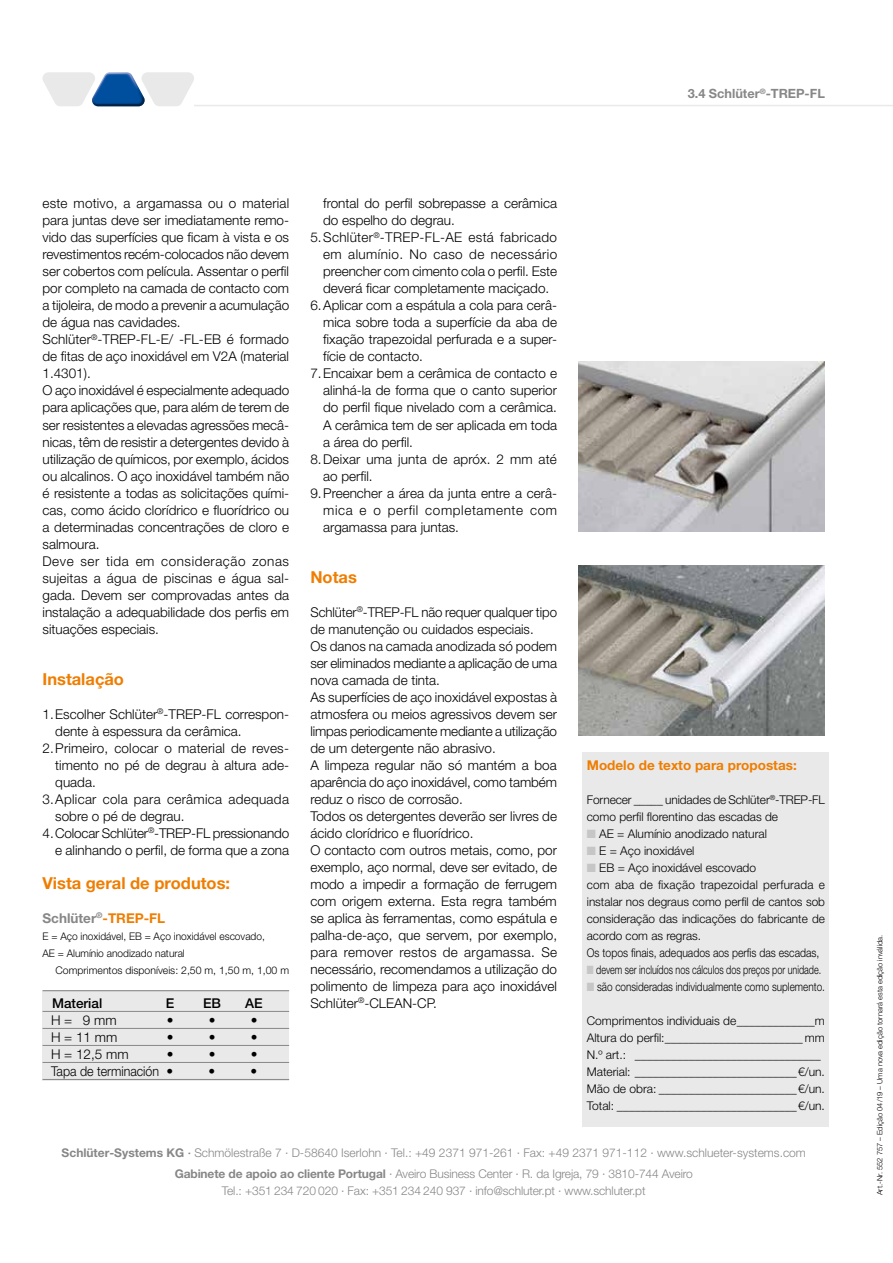
<style>
.page{position:relative;width:893px;height:1263px;background:#fff}
.page>*{position:absolute;margin:0;border:0;box-sizing:border-box;transform-origin:0 0}
.Überschrift{font:700 16.5px "Helvetica Neue LT Pro";color:#ef7d00}
.Fließtext{font:300 13.5px/17px "Helvetica Neue LT Pro";color:#000;text-align:justify}
.Fließtext-2{font:300 13.5px/17px "Helvetica Neue LT Pro";letter-spacing:.02em;color:#000}
.Tabelle_Fuß{font:300 13.5px "Helvetica Neue LT Pro";color:#000}
.Textbausteine_Übersc{font:700 13.5px "Helvetica Neue LT Pro";color:#ef7d00}
.Tabelle_Fuß-2{font:300 13.5px "Helvetica Neue LT Pro";color:#000;scale:.92 1}
.Überschrift_Produkte{font:700 13.5px "Helvetica Neue LT Pro";color:#878787}
.Tabelle_Kopf{font:500 13.5px "Helvetica Neue LT Pro";color:#000}
.Seitentitel{font:700 12.75px "Helvetica Neue LT Pro";color:#878787}
.Textbaustein{font:300 12px/17px "Helvetica Neue LT Pro";color:#000;text-align:justify}
.t1{font:300 12px/21.3px "Helvetica Neue LT Pro";letter-spacing:-.01em;color:#878787;text-align:center}
.Textbaustein_1__Zeil{font:300 12px/17px "Helvetica Neue LT Pro";letter-spacing:-.01em;color:#000}
.Textbaustein-2{font:300 12px "Helvetica Neue LT Pro";color:#000;scale:.75 1}
.Textbaustein-3{font:300 12px "Helvetica Neue LT Pro";color:#000;scale:.83 1}
.Textbaustein-4{font:300 12px "Helvetica Neue LT Pro";color:#000;scale:.87 1}
.Material_und_Länge_7{font:300 10.5px "Helvetica Neue LT Pro";color:#000}
.Fließtext-3{font:300 7.5px "Helvetica Neue LT Pro";color:#000}
.s1{color:#ef7d00}
.s2{color:#c6c6c6}
.s3{font-weight:700}
.s4{font-weight:500}
</style>
<div class="page">
<div style="left:583px;top:753px;width:246px;height:374px;background:#e9e9e9"></div>
<div style="left:43px;top:991px;width:246px;height:89px;background:#e9e9e9"></div>
<hr style="left:43px;top:990px;width:246px;height:1px;background:#878787">
<hr style="left:43px;top:1011px;width:246px;height:1px;background:#878787">
<hr style="left:43px;top:1028px;width:246px;height:1px;background:#878787">
<hr style="left:43px;top:1045px;width:246px;height:1px;background:#878787">
<hr style="left:43px;top:1062px;width:246px;height:1px;background:#878787">
<hr style="left:43px;top:1079px;width:246px;height:1px;background:#878787">
<hr style="left:194px;top:105px;width:699px;height:1px;background:#e9e9e9">
<svg style="left:43px;top:72px;width:151px;height:34px"></svg>
<img style="left:578px;top:566px;width:247px;height:170px">
<img style="left:578px;top:361px;width:247px;height:170px">
<p class="Seitentitel" style="left:688px;top:86px;width:139px">3.4 Schlüter<sup>®</sup>-TREP-FL</p>
<p class="Fließtext" style="left:43px;top:195px;width:248px">este motivo, a argamassa ou o material para juntas deve ser imediatamente remo&shy;vido das superfícies que ficam à vista e os revestimentos recém-colocados não devem ser cobertos com película. Assentar o perfil por completo na camada de contacto com a tijoleira, de modo a prevenir a acumulação de água nas cavidades.</p>
<p class="Fließtext" style="left:43px;top:331px;width:248px">Schlüter<sup>®</sup>-TREP-FL-E/ -FL-EB é formado de fitas de aço inoxidável em V2A (material 1.4301).</p>
<p class="Fließtext" style="left:43px;top:382px;width:248px">O aço inoxidável é especialmente adequado para aplicações que, para além de terem de ser resistentes a elevadas agressões mecâ&shy;nicas, têm de resistir a detergentes devido à utilização de químicos, por exemplo, ácidos ou alcalinos. O aço inoxidável também não é resistente a todas as solicitações quími&shy;cas, como ácido clorídrico e fluorídrico ou a determinadas concentrações de cloro e salmoura.</p>
<p class="Fließtext" style="left:43px;top:552px;width:248px">Deve ser tida em consideração zonas sujeitas a água de piscinas e água sal&shy;gada. Devem ser comprovadas antes da instalação a adequabilidade dos perfis em situações especiais.</p>
<p class="Überschrift" style="left:43px;top:668px;width:83px">Instalação</p>
<p class="Fließtext" style="left:55px;top:705px;width:235px;text-indent:-13px">1.Escolher Schlüter<sup>®</sup>-TREP-FL correspon&shy;dente à espessura da cerâmica.</p>
<p class="Fließtext" style="left:55px;top:739px;width:235px;text-indent:-13px">2.Primeiro, colocar o material de reves&shy;timento no pé de degrau à altura ade&shy;quada.</p>
<p class="Fließtext-2" style="left:55px;top:790px;width:235px;text-indent:-13px">3.Aplicar cola para cerâmica adequada sobre o pé de degrau.</p>
<p class="Fließtext" style="left:43px;top:824px;width:248px;text-align:right">4.Colocar Schlüter<sup>®</sup>-TREP-FL pressionando e alinhando o perfil, de forma que a zona</p>
<p class="Überschrift" style="left:43px;top:873px;width:189px">Vista geral de produtos:</p>
<p class="Überschrift_Produkte" style="left:43px;top:910px;width:124px">Schlüter<sup>®</sup><span class="s1">-TREP-FL</span></p>
<p class="Material_und_Länge_7" style="left:43px;top:930px;width:224px">E = Aço inoxidável, EB = Aço inoxidável escovado,</p>
<p class="Material_und_Länge_7" style="left:43px;top:947px;width:144px">AE = Alumínio anodizado natural</p>
<p class="Material_und_Länge_7" style="left:56px;top:964px;width:235px">Comprimentos disponíveis: 2,50 m, 1,50 m, 1,00 m</p>
<p class="Tabelle_Kopf" style="left:52px;top:995px;width:52px">Material</p>
<p class="Tabelle_Kopf" style="left:166px;top:995px;width:10px">E</p>
<p class="Tabelle_Kopf" style="left:203px;top:995px;width:20px">EB</p>
<p class="Tabelle_Kopf" style="left:245px;top:995px;width:19px">AE</p>
<p class="Tabelle_Fuß" style="left:51px;top:1012px;width:67px">H = 9 mm</p>
<p class="Tabelle_Fuß" style="left:167px;top:1012px;width:8px">•</p>
<p class="Tabelle_Fuß" style="left:209px;top:1012px;width:8px">•</p>
<p class="Tabelle_Fuß" style="left:251px;top:1012px;width:8px">•</p>
<p class="Tabelle_Fuß" style="left:51px;top:1029px;width:68px">H = 11 mm</p>
<p class="Tabelle_Fuß" style="left:167px;top:1029px;width:8px">•</p>
<p class="Tabelle_Fuß" style="left:209px;top:1029px;width:8px">•</p>
<p class="Tabelle_Fuß" style="left:251px;top:1029px;width:8px">•</p>
<p class="Tabelle_Fuß" style="left:51px;top:1046px;width:79px">H = 12,5 mm</p>
<p class="Tabelle_Fuß" style="left:167px;top:1046px;width:8px">•</p>
<p class="Tabelle_Fuß" style="left:209px;top:1046px;width:8px">•</p>
<p class="Tabelle_Fuß" style="left:251px;top:1046px;width:8px">•</p>
<p class="Tabelle_Fuß-2" style="left:51px;top:1063px;width:135px">Tapa de terminación •</p>
<p class="Tabelle_Fuß" style="left:209px;top:1063px;width:8px">•</p>
<p class="Tabelle_Fuß" style="left:251px;top:1063px;width:8px">•</p>
<p class="Fließtext" style="left:323px;top:195px;width:235px">frontal do perfil sobrepasse a cerâmica do espelho do degrau.</p>
<p class="Fließtext" style="left:323px;top:229px;width:236px;text-indent:-13px">5.Schlüter<sup>®</sup>-TREP-FL-AE está fabricado em alumínio. No caso de necessário preencher com cimento cola o perfil. Este deverá ficar completamente maciçado.</p>
<p class="Fließtext" style="left:323px;top:297px;width:235px;text-indent:-13px">6.Aplicar com a espátula a cola para cerâ&shy;mica sobre toda a superfície da aba de fixação trapezoidal perfurada e a super&shy;fície de contacto.</p>
<p class="Fließtext" style="left:323px;top:365px;width:235px;text-indent:-13px">7.Encaixar bem a cerâmica de contacto e alinhá-la de forma que o canto superior do perfil fique nivelado com a cerâmica.<br>A cerâmica tem de ser aplicada em toda a área do perfil.</p>
<p class="Fließtext" style="left:323px;top:450px;width:235px;text-indent:-13px">8.Deixar uma junta de apróx. 2 mm até ao perfil.</p>
<p class="Fließtext" style="left:323px;top:484px;width:235px;text-indent:-13px">9.Preencher a área da junta entre a cerâ&shy;mica e o perfil completamente com argamassa para juntas.</p>
<p class="Überschrift" style="left:310px;top:566px;width:48px">Notas</p>
<p class="Fließtext" style="left:310px;top:603px;width:248px">Schlüter<sup>®</sup>-TREP-FL não requer qualquer tipo de manutenção ou cuidados especiais.</p>
<p class="Fließtext" style="left:310px;top:637px;width:248px">Os danos na camada anodizada só podem ser eliminados mediante a aplicação de uma nova camada de tinta.</p>
<p class="Fließtext" style="left:310px;top:688px;width:248px">As superfícies de aço inoxidável expostas à atmosfera ou meios agressivos devem ser limpas periodicamente mediante a utilização de um detergente não abrasivo.</p>
<p class="Fließtext" style="left:310px;top:756px;width:248px">A limpeza regular não só mantém a boa aparência do aço inoxidável, como também reduz o risco de corrosão.</p>
<p class="Fließtext" style="left:310px;top:807px;width:248px">Todos os detergentes deverão ser livres de ácido clorídrico e fluorídrico.</p>
<p class="Fließtext" style="left:310px;top:841px;width:248px">O contacto com outros metais, como, por exemplo, aço normal, deve ser evitado, de modo a impedir a formação de ferrugem com origem externa. Esta regra também se aplica às ferramentas, como espátula e palha-de-aço, que servem, por exemplo, para remover restos de argamassa. Se necessário, recomendamos a utilização do polimento de limpeza para aço inoxidável Schlüter<sup>®</sup>-CLEAN-CP.</p>
<p class="Textbausteine_Übersc" style="left:587px;top:756px;width:211px">Modelo de texto para propostas:</p>
<p class="Textbaustein_1__Zeil" style="left:587px;top:791px;width:240px">Fornecer _____ unidades de Schlüter<sup>®</sup>-TREP-FL como perfil florentino das escadas de</p>
<p class="Textbaustein" style="left:587px;top:825px;width:182px"><span class="s2">■</span> AE = Alumínio anodizado natural</p>
<p class="Textbaustein" style="left:587px;top:842px;width:109px"><span class="s2">■</span> E = Aço inoxidável</p>
<p class="Textbaustein" style="left:587px;top:859px;width:171px"><span class="s2">■</span> EB = Aço inoxidável escovado</p>
<p class="Textbaustein" style="left:587px;top:876px;width:240px">com aba de fixação trapezoidal perfurada e instalar nos degraus como perfil de cantos sob consideração das indicações do fabricante de acordo com as regras.</p>
<p class="Textbaustein-4" style="left:587px;top:945px;width:269px">Os topos finais, adequados aos perfis das escadas,</p>
<p class="Textbaustein-2" style="left:587px;top:962px;width:314px"><span class="s2">■</span> devem ser incluídos nos cálculos dos preços por unidade.</p>
<p class="Textbaustein-3" style="left:587px;top:979px;width:288px"><span class="s2">■</span> são consideradas individualmente como suplemento.</p>
<p class="Textbaustein" style="left:587px;top:1012px;width:240px">Comprimentos individuais de_____________m</p>
<p class="Textbaustein" style="left:587px;top:1029px;width:240px">Altura do perfil:_______________________ mm</p>
<p class="Textbaustein" style="left:587px;top:1046px;width:235px">N.º art.: _______________________________</p>
<p class="Textbaustein" style="left:587px;top:1063px;width:240px">Material: ___________________________€/un.</p>
<p class="Textbaustein" style="left:587px;top:1080px;width:240px">Mão de obra: _______________________€/un.</p>
<p class="Textbaustein" style="left:587px;top:1097px;width:240px">Total: ______________________________€/un.</p>
<p class="t1" style="left:62px;top:1141px;width:746px"><span class="s3">Schlüter-Systems KG</span> <span class="s4">·</span> Schmölestraße 7 · D-58640 Iserlohn · Tel.: +49 2371 971-261 · Fax: +49 2371 971-112 · www.schlueter-systems.com<br><span class="s3">Gabinete de apoio ao cliente Portugal</span> · Aveiro Business Center · R. da Igreja, 79 · 3810-744 Aveiro</p>
<p class="t1" style="left:222px;top:1180px;width:425px">Tel.: +351 234 720 020 · Fax: +351 234 240 937 · info@schluter.pt · www.schluter.pt</p>
<p class="Fließtext-3" style="left:875px;top:1195px;width:262px;rotate:-90deg">Art.-Nr. 552 757 – Edição 04/19 – Uma nova edição tornará esta edição inválida.</p>
</div>
